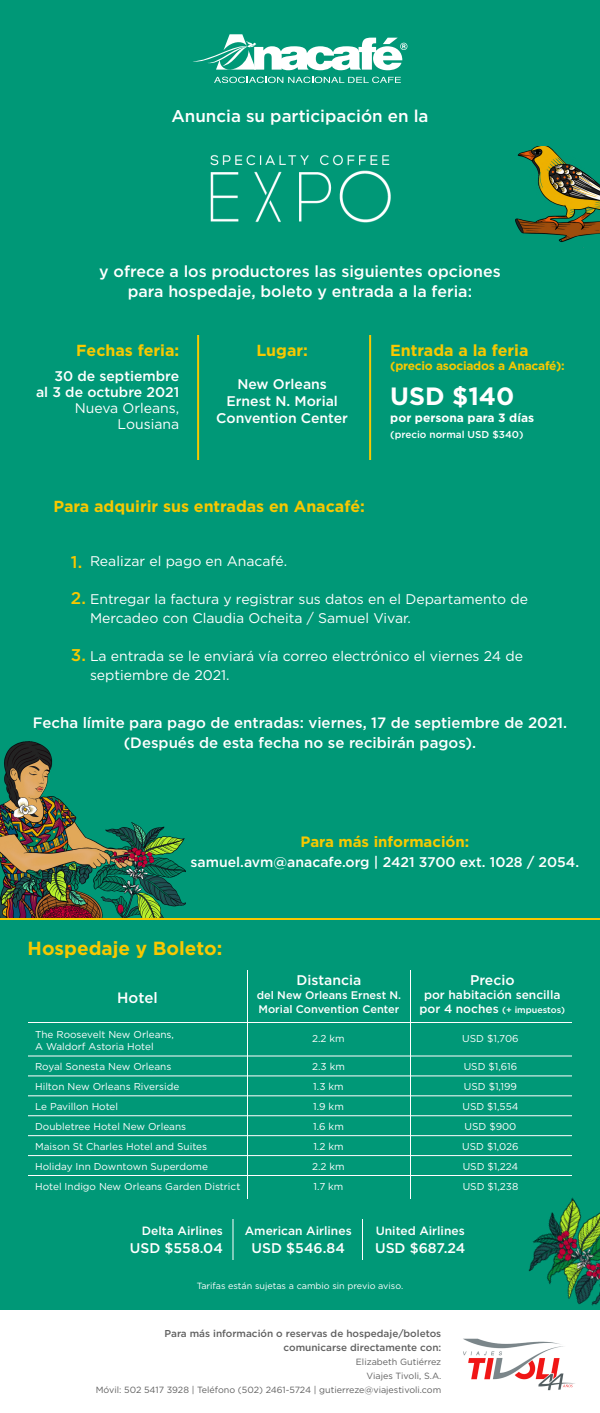
<style>
.page{position:relative;width:600px;height:1413px;background:#fff}
.page>*{position:absolute;margin:0;border:0;box-sizing:border-box;transform-origin:0 0}
.t1{font:700 25px "Gotham";color:#fff}
.t2{font:700 19px "Gotham";color:#f8c800}
.t3{font:500 17px "Gotham";color:#fff}
.t4{font:500 17px/36px "Gotham";color:#f8c800}
.t5{font:500 16px/20px "Gotham";color:#fff;text-align:center}
.t6{font:700 16px "Gotham";color:#f8c800}
.t7{font:500 15px/20px "Gotham";color:#fff;text-align:center}
.t8{font:700 15px "Gotham";color:#f8c800}
.t9{font:14px/19px "Gotham";color:#fff}
.t10{font:500 14px/17px "Gotham";color:#fff;text-align:right}
.t11{font:500 12px "Gotham";color:#fff}
.t12{font:700 12px "Gotham";letter-spacing:-.02em;color:#f8c800}
.t13{font:700 12px "Gotham";color:#fff}
.t14{font:500 11px/14px "Gotham";color:#fff}
.t15{font:10px/20px "Gotham";color:#fff}
.t16{font:500 10px/14px "Gotham";color:#606060;text-align:right}
.t17{font:500 10px "Gotham";color:#fff}
.t18{font:9px/14px "Gotham";color:#606060;text-align:right}
.t19{font:9px "Gotham";color:#fff}
.t20{font:500 9px "Gotham";color:#fff}
.s1{font-size:12px}
</style>
<div class="page">
<div style="left:0;top:0;width:600px;height:1310px;background:#009877"></div>
<img style="left:528px;top:1197px;width:72px;height:109px">
<img style="left:0;top:741px;width:186px;height:177px">
<img style="left:515px;top:146px;width:85px;height:102px">
<img style="left:210px;top:154px;width:181px;height:69px">
<svg style="left:214px;top:77px;width:187px;height:6px"></svg>
<svg style="left:193px;top:34px;width:214px;height:37px"></svg>
<hr style="left:197px;top:335px;width:2px;height:125px;background:#f8c800">
<hr style="left:369px;top:335px;width:2px;height:125px;background:#f8c800">
<hr style="left:0;top:918px;width:600px;height:2px;background:#f8c800">
<hr style="left:247px;top:970px;width:1px;height:229px;background:#fff">
<hr style="left:410px;top:970px;width:1px;height:229px;background:#fff">
<hr style="left:28px;top:1056px;width:544px;height:1px;background:#fff">
<hr style="left:28px;top:1075px;width:544px;height:1px;background:#fff">
<hr style="left:28px;top:1095px;width:544px;height:1px;background:#fff">
<hr style="left:28px;top:1115px;width:544px;height:1px;background:#fff">
<hr style="left:28px;top:1135px;width:544px;height:1px;background:#fff">
<hr style="left:28px;top:1155px;width:544px;height:1px;background:#fff">
<hr style="left:28px;top:1175px;width:544px;height:1px;background:#fff">
<hr style="left:28px;top:1022px;width:544px;height:1px;background:#fff">
<hr style="left:232px;top:1219px;width:1px;height:41px;background:#fff">
<hr style="left:362px;top:1219px;width:1px;height:41px;background:#fff">
<img style="left:463px;top:1338px;width:112px;height:53px">
<h3 class="t3" style="left:171px;top:104px;width:259px">Anuncia su participación en la</h3>
<h3 class="t5" style="left:99px;top:261px;width:403px">y ofrece a los productores las siguientes opciones para hospedaje, boleto y entrada a la feria:</h3>
<h3 class="t6" style="left:76px;top:340px;width:104px">Fechas feria:</h3>
<h3 class="t10" style="left:36px;top:368px;width:145px;line-height:16px">30 de septiembre<br>al 3 de octubre 2021</h3>
<h3 class="t9" style="left:75px;top:400px;width:106px;line-height:16px;text-align:right">Nueva Orleans,<br>Lousiana</h3>
<h3 class="t6" style="left:256px;top:340px;width:53px">Lugar:</h3>
<h3 class="t6" style="left:390px;top:340px;width:140px">Entrada a la feria</h3>
<p class="t12" style="left:390px;top:358px;width:176px">(precio asociados a Anacafé):</p>
<h3 class="t10" style="left:216px;top:376px;width:133px;text-align:center">New Orleans<br>Ernest N. Morial<br>Convention Center</h3>
<p class="t17" style="left:390px;top:427px;width:135px">(precio normal USD $340)</p>
<h1 class="t1" style="left:390px;top:380px;width:126px">USD $140</h1>
<p class="t13" style="left:390px;top:410px;width:145px">por persona para 3 días</p>
<h3 class="t6" style="left:54px;top:496px;width:313px">Para adquirir sus entradas en Anacafé:</h3>
<h3 class="t4" style="left:71px;top:543px;width:16px">1.<br>2.</h3>
<h3 class="t9" style="left:90px;top:552px;width:199px">Realizar el pago en Anacafé.</h3>
<h3 class="t9" style="left:90px;top:590px;width:440px">Entregar la factura y registrar sus datos en el Departamento de<br>Mercadeo con Claudia Ocheita / Samuel Vivar.</h3>
<h3 class="t9" style="left:90px;top:647px;width:435px">La entrada se le enviará vía correo electrónico el viernes 24 de septiembre de 2021.</h3>
<h3 class="t4" style="left:71px;top:636px;width:17px">3.</h3>
<h3 class="t7" style="left:33px;top:713px;width:536px">Fecha límite para pago de entradas: viernes, 17 de septiembre de 2021. (Después de esta fecha no se recibirán pagos).</h3>
<h3 class="t8" style="left:300px;top:832px;width:170px">Para más información:</h3>
<h3 class="t10" style="left:191px;top:853px;width:390px">samuel.avm@anacafe.org | 2421 3700 ext. 1028 / 2054.</h3>
<h2 class="t2" style="left:28px;top:936px;width:196px">Hospedaje y Boleto:</h2>
<h3 class="t7" style="left:117px;top:988px;width:42px">Hotel</h3>
<p class="t15" style="left:35px;top:1028px;width:140px;line-height:12px">The Roosevelt New Orleans,<br>A Waldorf Astoria Hotel</p>
<p class="t15" style="left:35px;top:1056px;width:207px">Royal Sonesta New Orleans<br>Hilton New Orleans Riverside<br>Le Pavillon Hotel<br>Doubletree Hotel New Orleans<br>Maison St Charles Hotel and Suites<br>Holiday Inn Downtown Superdome<br>Hotel Indigo New Orleans Garden District</p>
<h3 class="t10" style="left:297px;top:972px;width:66px">Distancia</h3>
<p class="t14" style="left:257px;top:988px;width:146px">del New Orleans Ernest N.<br>Morial Convention Center</p>
<p class="t15" style="left:312px;top:1028px;width:34px">2.2 km</p>
<p class="t15" style="left:312px;top:1056px;width:34px">2.3 km<br>1.3 km<br>1.9 km<br>1.6 km<br>1.2 km<br>2.2 km<br>1.7 km</p>
<h3 class="t10" style="left:470px;top:972px;width:46px">Precio</h3>
<p class="t11" style="left:424px;top:987px;width:138px">por habitación sencilla</p>
<p class="t20" style="left:420px;top:1004px;width:147px"><span class="s1">por 4 noches</span> (+ impuestos)</p>
<p class="t15" style="left:462px;top:1028px;width:58px">USD $1,706</p>
<p class="t15" style="left:462px;top:1056px;width:58px">USD $1,616<br>USD $1,199<br>USD $1,554<br>USD $900<br>USD $1,026<br>USD $1,224<br>USD $1,238</p>
<p class="t11" style="left:376px;top:1223px;width:91px">United Airlines</p>
<h3 class="t10" style="left:375px;top:1240px;width:92px">USD $687.24</h3>
<p class="t19" style="left:197px;top:1280px;width:208px">Tarifas están sujetas a cambio sin previo aviso.</p>
<p class="t16" style="left:165px;top:1326px;width:278px">Para más información o reservas de hospedaje/boletos comunicarse directamente con:</p>
<p class="t18" style="left:96px;top:1355px;width:347px">Elizabeth Gutiérrez<br>Viajes Tivoli, S.A.<br>Móvil: 502 5417 3928 | Teléfono (502) 2461-5724 | gutierreze@viajestivoli.com</p>
<p class="t11" style="left:142px;top:1223px;width:83px">Delta Airlines</p>
<h3 class="t10" style="left:130px;top:1240px;width:95px">USD $558.04</h3>
<p class="t11" style="left:245px;top:1223px;width:108px">American Airlines</p>
<h3 class="t10" style="left:252px;top:1240px;width:95px">USD $546.84</h3>
</div>
